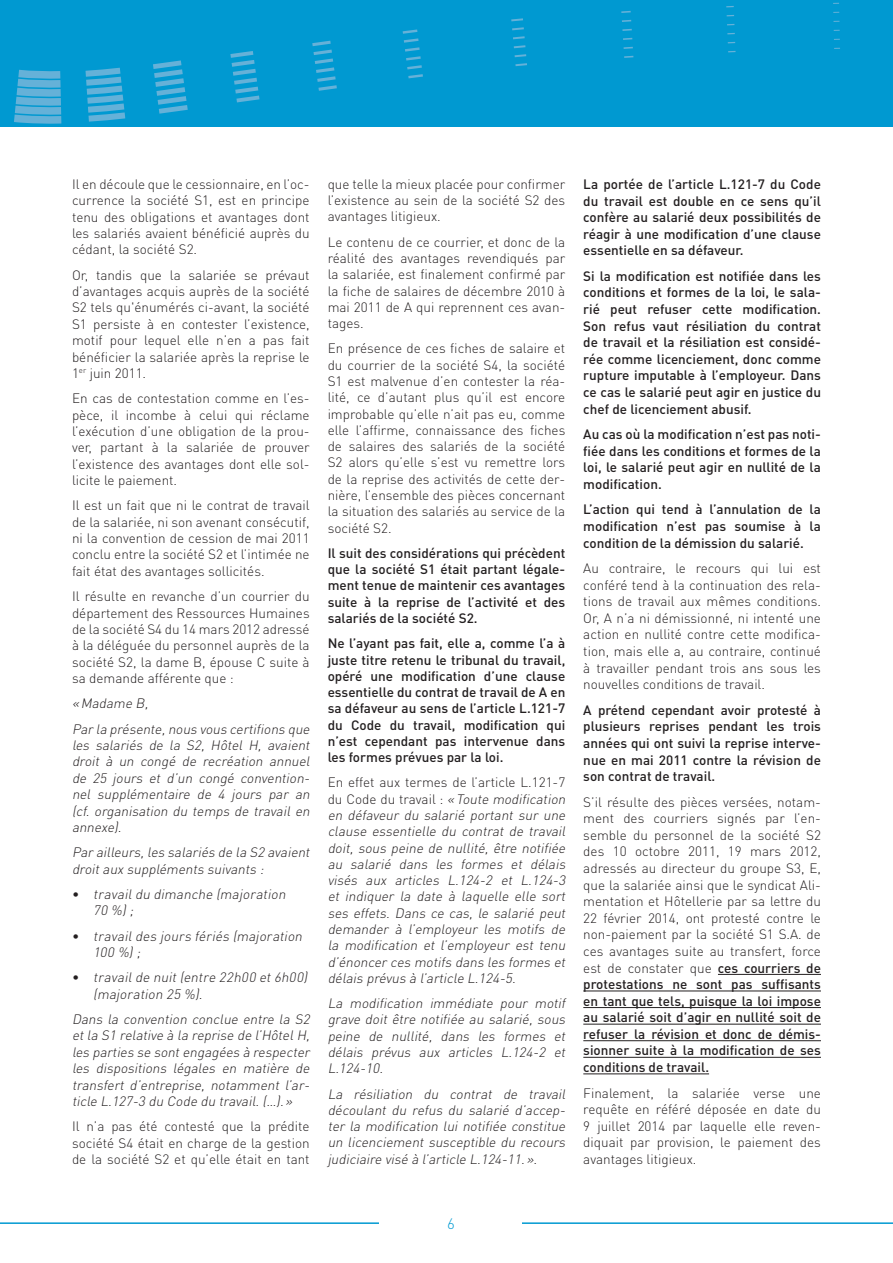
<style>
.page{position:relative;width:893px;height:1263px;background:#fff}
.page>*{position:absolute;margin:0;border:0;box-sizing:border-box;transform-origin:0 0}
.t1{font:300 15px "DIN Pro";color:#0099d1}
.texte_courant{font:300 13.5px/16.4px "DIN Pro";color:#231f20;text-align:justify}
.texte_courant-2{font:italic 300 13.5px/16.4px "DIN Pro";letter-spacing:.01em;color:#231f20}
.texte_courant-3{font:500 13.5px/16.6px "DIN Pro";color:#231f20;text-align:justify}
.s1{font-style:normal}
.s2{font-weight:500}
</style>
<div class="page">
<hr style="left:0;top:1222px;width:893px;height:2px;background:#0099d1">
<div style="left:380px;top:1217px;width:142px;height:46px;background:#fff"></div>
<div style="left:0;top:0;width:893px;height:126px;background:#0099d1"></div>
<svg style="left:511px;top:18px;width:12px;height:3px"></svg>
<svg style="left:621px;top:11px;width:10px;height:2px"></svg>
<svg style="left:512px;top:27px;width:12px;height:3px"></svg>
<svg style="left:622px;top:20px;width:9px;height:2px"></svg>
<svg style="left:513px;top:36px;width:12px;height:3px"></svg>
<svg style="left:622px;top:29px;width:10px;height:2px"></svg>
<svg style="left:514px;top:45px;width:11px;height:3px"></svg>
<svg style="left:623px;top:38px;width:9px;height:2px"></svg>
<svg style="left:515px;top:54px;width:11px;height:3px"></svg>
<svg style="left:624px;top:47px;width:9px;height:2px"></svg>
<svg style="left:14px;top:70px;width:47px;height:54px;background:#4fabd6"></svg>
<svg style="left:86px;top:68px;width:39px;height:54px"></svg>
<svg style="left:153px;top:60px;width:35px;height:54px"></svg>
<svg style="left:230px;top:51px;width:30px;height:51px"></svg>
<svg style="left:312px;top:41px;width:25px;height:50px"></svg>
<svg style="left:403px;top:29px;width:20px;height:49px"></svg>
<svg style="left:515px;top:63px;width:12px;height:3px"></svg>
<svg style="left:624px;top:56px;width:9px;height:2px"></svg>
<hr style="left:718px;top:974px;width:103px;height:1px;background:#231f20">
<hr style="left:583px;top:991px;width:238px;height:1px;background:#231f20">
<hr style="left:583px;top:1007px;width:238px;height:1px;background:#231f20">
<hr style="left:583px;top:1024px;width:238px;height:1px;background:#231f20">
<hr style="left:583px;top:1040px;width:238px;height:1px;background:#231f20">
<hr style="left:583px;top:1057px;width:238px;height:1px;background:#231f20">
<hr style="left:583px;top:1073px;width:126px;height:1px;background:#231f20">
<p class="texte_courant" style="left:72px;top:175px;width:239px">Il en découle que le cessionnaire, en l’oc&shy;currence la société S1, est en principe tenu des obligations et avantages dont les salariés avaient bénéficié auprès du cédant, la société S2.</p>
<p class="texte_courant" style="left:72px;top:266px;width:239px">Or, tandis que la salariée se prévaut d’avantages acquis auprès de la société S2 tels qu'énumérés ci-avant, la société S1 persiste à en contester l’existence, motif pour lequel elle n’en a pas fait bénéficier la salariée après la reprise le 1<sup>er</sup> juin 2011.</p>
<p class="texte_courant" style="left:72px;top:390px;width:239px">En cas de contestation comme en l’es&shy;pèce, il incombe à celui qui réclame l’exécution d’une obligation de la prou&shy;ver, partant à la salariée de prouver l’existence des avantages dont elle sol&shy;licite le paiement.</p>
<p class="texte_courant" style="left:72px;top:497px;width:239px">Il est un fait que ni le contrat de travail de la salariée, ni son avenant consécutif, ni la convention de cession de mai 2011 conclu entre la société S2 et l’intimée ne fait état des avantages sollicités.</p>
<p class="texte_courant" style="left:72px;top:588px;width:239px">Il résulte en revanche d’un courrier du département des Ressources Humaines de la société S4 du 14 mars 2012 adressé à la déléguée du personnel auprès de la société S2, la dame B, épouse C suite à sa demande afférente que :</p>
<p class="texte_courant-2" style="left:72px;top:695px;width:81px">«Madame B,</p>
<p class="texte_courant-2" style="left:72px;top:720px;width:242px;text-align:justify">Parla présente,nous vous certifions que les salariés de la S2, Hôtel H, avaient droit à un congé de recréation annuel de 25 jours et d’un congé convention&shy;nel supplémentaire de 4 jours par an (cf. organisation du temps de travail en annexe).</p>
<p class="texte_courant-2" style="left:72px;top:844px;width:242px">Parailleurs,les salariés de la S2 avaient droitaux suppléments suivants :</p>
<p class="texte_courant-2" style="left:93px;top:885px;width:197px;text-indent:-21px"><span class="s1">•</span> travaildu dimanche (majoration<br>70 %) ;</p>
<p class="texte_courant-2" style="left:93px;top:927px;width:213px;text-indent:-21px"><span class="s1">•</span> travaildes jours fériés (majoration<br>100 %) ;</p>
<p class="texte_courant-2" style="left:93px;top:969px;width:218px;text-indent:-21px"><span class="s1">•</span> travailde nuit(entre 22h00 et6h00) (majoration 25 %).</p>
<p class="texte_courant-2" style="left:72px;top:1010px;width:242px;text-align:justify">Dans la convention conclue entre la S2 etla S1 relative à la reprise de l’HôtelH, les parties se sontengagées à respecter les dispositions légales en matière de transfert d’entreprise, notamment l’ar&shy;ticle L.127-3 du Code du travail.(…).»</p>
<p class="texte_courant" style="left:72px;top:1118px;width:239px">Il n’a pas été contesté que la prédite société S4 était en charge de la gestion de la société S2 et qu’elle était en tant</p>
<p class="texte_courant" style="left:328px;top:175px;width:239px">que telle la mieux placée pour confirmer l’existence au sein de la société S2 des avantages litigieux.</p>
<p class="texte_courant" style="left:328px;top:233px;width:239px">Le contenu de ce courrier, et donc de la réalité des avantages revendiqués par la salariée, est finalement confirmé par la fiche de salaires de décembre 2010 à mai 2011 de A qui reprennent ces avan&shy;tages.</p>
<p class="texte_courant" style="left:328px;top:340px;width:239px">En présence de ces fiches de salaire et du courrier de la société S4, la société S1 est malvenue d’en contester la réa&shy;lité, ce d’autant plus qu’il est encore improbable qu’elle n’ait pas eu, comme elle l’affirme, connaissance des fiches de salaires des salariés de la société S2 alors qu’elle s’est vu remettre lors de la reprise des activités de cette der&shy;nière, l’ensemble des pièces concernant la situation des salariés au service de la société S2.</p>
<p class="texte_courant-3" style="left:328px;top:544px;width:239px">Il suit des considérations qui précèdent que la société S1 était partant légale&shy;ment tenue de maintenir ces avantages suite à la reprise de l’activité et des salariés de la société S2.</p>
<p class="texte_courant-3" style="left:328px;top:635px;width:239px">Ne l’ayant pas fait, elle a, comme l’a à juste titre retenu le tribunal du travail, opéré une modification d’une clause essentielle du contrat de travail de A en sa défaveur au sens de l’article L.121-7 du Code du travail, modification qui n’est cependant pas intervenue dans les formes prévues par la loi.</p>
<p class="texte_courant-2" style="left:328px;top:774px;width:242px"><span class="s1">En effet aux termes de l’article L.121-7 d u C o d e d u t ra va i l :</span> «Toute modification en défaveur du salarié portant sur une clause essentielle du contrat de travail doit, sous peine de nullité, être notifiée au salarié dans les formes et délais visés aux articles L.124-2 et L.124-3 et indiquer la date à laquelle elle sort ses effets. Dans ce cas, le salarié peut demander à l’employeur les motifs de la modification et l’employeur est tenu d’énoncerces motifs dans les formes et délais prévus à l’article L.124-5.</p>
<p class="texte_courant-2" style="left:328px;top:994px;width:242px;text-align:justify">La modification immédiate pour motif grave doit être notifiée au salarié, sous peine de nullité, dans les formes et délais prévus aux articles L.124-2 et L.124-10.</p>
<p class="texte_courant-2" style="left:328px;top:1085px;width:242px;text-align:justify">La résiliation du contrat de travail découlant du refus du salarié d’accep&shy;ter la modification lui notifiée constitue un licenciement susceptible du recours judiciaire visé à l’article L.124-11.».</p>
<p class="texte_courant-3" style="left:583px;top:175px;width:239px">La portée de l’article L.121-7 du Code du travail est double en ce sens qu’il confère au salarié deux possibilités de réagir à une modification d’une clause essentielle en sa défaveur.</p>
<p class="texte_courant-3" style="left:583px;top:267px;width:239px">Si la modification est notifiée dans les conditions et formes de la loi, le sala&shy;rié peut refuser cette modification.<br>Son refus vaut résiliation du contrat de travail et la résiliation est considé&shy;rée comme licenciement, donc comme rupture imputable à l’employeur. Dans ce cas le salarié peut agir en justice du chef de licenciement abusif.</p>
<p class="texte_courant-3" style="left:583px;top:425px;width:239px">Au cas où la modification n’est pas noti&shy;fiée dans les conditions et formes de la loi, le salarié peut agir en nullité de la modification.</p>
<p class="texte_courant-3" style="left:583px;top:501px;width:239px">L’action qui tend à l’annulation de la modification n’est pas soumise à la condition de la démission du salarié.</p>
<p class="texte_courant" style="left:583px;top:559px;width:239px">Au contraire, le recours qui lui est conféré tend à la continuation des rela&shy;tions de travail aux mêmes conditions.<br>Or, A n’a ni démissionné, ni intenté une action en nullité contre cette modifica&shy;tion, mais elle a, au contraire, continué à travailler pendant trois ans sous les nouvelles conditions de travail.</p>
<p class="texte_courant-3" style="left:583px;top:701px;width:239px">A prétend cependant avoir protesté à plusieurs reprises pendant les trois années qui ont suivi la reprise interve&shy;nue en mai 2011 contre la révision de son contrat de travail.</p>
<p class="texte_courant" style="left:583px;top:793px;width:239px">S’il résulte des pièces versées, notam&shy;ment des courriers signés par l’en&shy;semble du personnel de la société S2 des 10 octobre 2011, 19 mars 2012, adressés au directeur du groupe S3, E, que la salariée ainsi que le syndicat Ali&shy;mentation et Hôtellerie par sa lettre du 22 février 2014, ont protesté contre le non-paiement par la société S1 S.A. de ces avantages suite au transfert, force est de constater que <span class="s2">ces courriers de protestations ne sont pas suffisants en tant que tels, puisque la loi impose au salarié soit d’agir en nullité soit de refuser la révision et donc de démis&shy;sionner suite à la modification de ses conditions de travail.</span></p>
<p class="texte_courant" style="left:583px;top:1084px;width:239px">Finalement, la salariée verse une requête en référé déposée en date du 9 juillet 2014 par laquelle elle reven&shy;diquait par provision, le paiement des avantages litigieux.</p>
<p class="t1" style="left:447px;top:1213px;width:9px">6</p>
</div>
